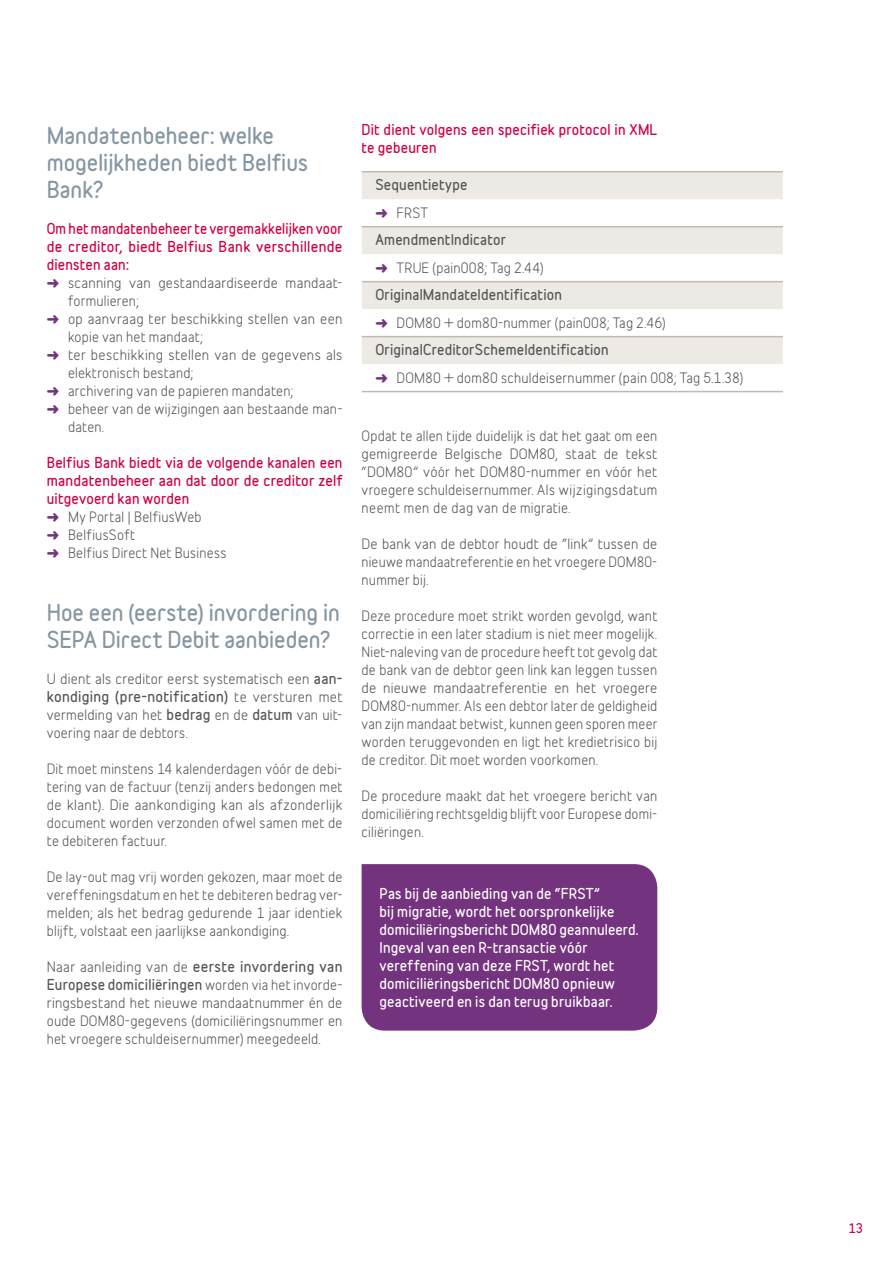
<style>
.page{position:relative;width:893px;height:1263px;background:#fff}
.page>*{position:absolute;margin:0;border:0;box-sizing:border-box;transform-origin:0 0}
.t1{font:700 21px/27px "Belfius Normal";color:#8696a2}
.t2{font:13.5px/18px "Belfius Alternative";letter-spacing:.02em;color:#565655;text-align:justify}
.t3{font:700 13.5px/18px "Belfius Alternative";letter-spacing:.015em;color:#d00040}
.t4{font:700 13.5px/18px "Belfius Alternative";letter-spacing:.015em;color:#fff}
.t5{font:700 12px "Belfius Normal";color:#d00040}
.s1{color:#74337e}
.s2{font-weight:400;color:#565655}
.s3{font-weight:700}
</style>
<div class="page">
<div style="left:362px;top:864px;width:295px;height:166px;background:#74337e"></div>
<div style="left:362px;top:172px;width:421px;height:27px;background:#edeae6"></div>
<svg style="left:362px;top:227px;width:421px;height:164px;fill:#f1efed"></svg>
<hr style="left:362px;top:171px;width:421px;height:1px;background:#c2baae">
<hr style="left:362px;top:226px;width:421px;height:1px;background:#c2baae">
<hr style="left:362px;top:281px;width:421px;height:1px;background:#c2baae">
<hr style="left:362px;top:336px;width:421px;height:1px;background:#c2baae">
<hr style="left:362px;top:391px;width:421px;height:1px;background:#c2baae">
<h1 class="t1" style="left:47px;top:122px;width:263px">Mandatenbeheer: welke mogelijkheden biedt Belfius<br>Bank?</h1>
<p class="t3" style="left:47px;top:219px;width:297px">Om het mandatenbeheer te vergemakkelijken voor</p>
<p class="t3" style="left:47px;top:237px;width:297px">de creditor, biedt Belfius Bank verschillende</p>
<p class="t3" style="left:47px;top:255px;width:84px">diensten aan:</p>
<p class="t2" style="left:47px;top:272px;width:296px"><span class="s1">➜</span> scanning van gestandaardiseerde mandaat-</p>
<p class="t2" style="left:68px;top:290px;width:72px">formulieren;</p>
<p class="t2" style="left:47px;top:308px;width:297px"><span class="s1">➜</span> op aanvraag ter beschikking stellen van een</p>
<p class="t2" style="left:68px;top:326px;width:136px">kopie van het mandaat;</p>
<p class="t2" style="left:47px;top:344px;width:297px"><span class="s1">➜</span> ter beschikking stellen van de gegevens als</p>
<p class="t2" style="left:68px;top:362px;width:127px">elektronisch bestand;</p>
<p class="t2" style="left:47px;top:380px;width:248px"><span class="s1">➜</span> archivering van de papieren mandaten;</p>
<p class="t2" style="left:47px;top:398px;width:297px"><span class="s1">➜</span> beheer van de wijzigingen aan bestaande man-</p>
<p class="t2" style="left:68px;top:416px;width:38px">daten.</p>
<p class="t3" style="left:47px;top:453px;width:297px">Belfius Bank biedt via de volgende kanalen een mandatenbeheer aan dat door de creditor zelf uitgevoerd kan worden<br><span class="s1">➜</span> <span class="s2">My Portal | BelfiusWeb<br></span><span class="s1">➜</span> <span class="s2">BelfiusSoft<br></span><span class="s1">➜</span> <span class="s2">Belfius Direct Net Business</span></p>
<h1 class="t1" style="left:47px;top:599px;width:295px">Hoe een (eerste) invordering in<br>SEPA Direct Debit aanbieden?</h1>
<p class="t2" style="left:47px;top:668px;width:297px">U dient als creditor eerst systematisch een <span class="s3">aan&shy;kondiging (pre-notification)</span> te versturen met vermelding van het <span class="s3">bedrag</span> en de <span class="s3">datum</span> van uit&shy;voering naar de debtors.</p>
<p class="t2" style="left:47px;top:758px;width:297px">Dit moet minstens 14 kalenderdagen vóór de debi&shy;tering van de factuur (tenzij anders bedongen met de klant). Die aankondiging kan als afzonderlijk document worden verzonden ofwel samen met de te debiteren factuur.</p>
<p class="t2" style="left:47px;top:866px;width:297px">De lay-out mag vrij worden gekozen, maar moet de vereffeningsdatum en het te debiteren bedrag ver&shy;melden; als het bedrag gedurende 1 jaar identiek blijft, volstaat een jaarlijkse aankondiging.</p>
<p class="t2" style="left:47px;top:956px;width:297px">Naar aanleiding van de <span class="s3">eerste invordering van Europese domiciliëringen</span> worden via het invorde&shy;ringsbestand het nieuwe mandaatnummer én de oude DOM80-gegevens (domiciliëringsnummer en het vroegere schuldeisernummer) meegedeeld.</p>
<p class="t3" style="left:362px;top:120px;width:297px">Dit dient volgens een specifiek protocol in XML te gebeuren</p>
<p class="t2" style="left:375px;top:170px;width:369px;line-height:27.5px;text-align:left"><span class="s3">Sequentietype<br></span><span class="s1">➜</span> FRST<br><span class="s3">AmendmentIndicator<br></span><span class="s1">➜</span> TRUE (pain008; Tag 2.44)<br><span class="s3">OriginalMandateIdentification<br></span><span class="s1">➜</span> DOM80 + dom80-nummer (pain008; Tag 2.46)<br><span class="s3">OriginalCreditorSchemeIdentification<br></span><span class="s1">➜</span> DOM80 + dom80 schuldeisernummer (pain 008; Tag 5.1.38)</p>
<p class="t2" style="left:362px;top:425px;width:297px">Opdat te allen tijde duidelijk is dat het gaat om een gemigreerde Belgische DOM80, staat de tekst “DOM80” vóór het DOM80-nummer en vóór het vroegere schuldeisernummer. Als wijzigingsdatum neemt men de dag van de migratie.</p>
<p class="t2" style="left:362px;top:533px;width:297px">De bank van de debtor houdt de “link” tussen de nieuwe mandaatreferentie en het vroegere DOM80- nummer bij.</p>
<p class="t2" style="left:362px;top:605px;width:297px">Deze procedure moet strikt worden gevolgd, want correctie in een later stadium is niet meer mogelijk.<br>Niet-naleving van de procedure heeft tot gevolg dat de bank van de debtor geen link kan leggen tussen de nieuwe mandaatreferentie en het vroegere DOM80-nummer. Als een debtor later de geldigheid van zijn mandaat betwist, kunnen geen sporen meer worden teruggevonden en ligt het kredietrisico bij de creditor. Dit moet worden voorkomen.</p>
<p class="t2" style="left:362px;top:785px;width:297px">De procedure maakt dat het vroegere bericht van domiciliëring rechtsgeldig blijft voor Europese domi&shy;ciliëringen.</p>
<p class="t4" style="left:380px;top:884px;width:261px">Pas bij de aanbieding van de “FRST”<br>bij migratie, wordt het oorspronkelijke domiciliëringsbericht DOM80 geannuleerd.<br>Ingeval van een R-transactie vóór vereffening van deze FRST, wordt het domiciliëringsbericht DOM80 opnieuw geactiveerd en is dan terug bruikbaar.</p>
<p class="t5" style="left:848px;top:1219px;width:16px">13</p>
</div>
